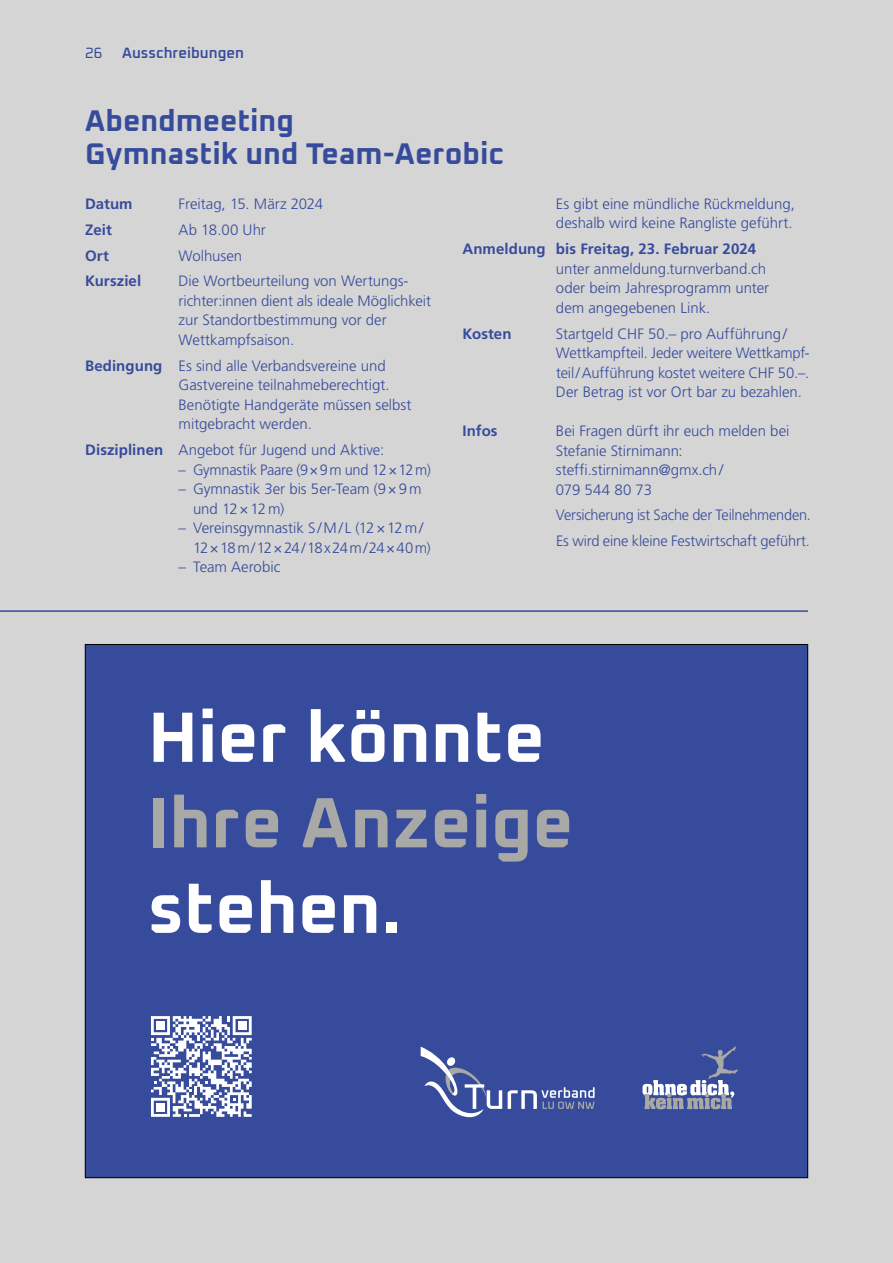
<style>
.page{position:relative;width:893px;height:1263px;background:#d5d5d5}
.page>*{position:absolute;margin:0;border:0;box-sizing:border-box;transform-origin:0 0}
.t1{font:700 71.25px "Oxanium";letter-spacing:-.005em;color:#fff}
.t2{font:700 71.25px "Oxanium";letter-spacing:-.005em;color:#a8a8a7}
.t3{font:700 30px/33px "Oxanium";letter-spacing:-.005em;color:#364b9b}
.t4{font:300 15px/19.5px "Frutiger LT Std";letter-spacing:-.005em;color:#364b9b}
.t5{font:700 15px "Frutiger LT Std";letter-spacing:.005em;color:#364b9b}
.t6{font:600 15px "Oxanium";color:#364b9b}
.t7{font:15px "Oxanium";color:#364b9b}
.s1{font-weight:700}
</style>
<div class="page">
<hr style="left:0;top:610px;width:808px;height:2px;background:#364b9b">
<div style="left:85px;top:644px;width:723px;height:534px;background:#364b9b"></div>
<svg style="left:421px;top:1047px;width:81px;height:70px"></svg>
<svg style="left:508px;top:1087px;width:87px;height:22px"></svg>
<svg style="left:642px;top:1046px;width:96px;height:63px"></svg>
<svg style="left:151px;top:1016px;width:101px;height:101px"></svg>
<p class="t7" style="left:85px;top:43px;width:19px">26</p>
<p class="t6" style="left:122px;top:43px;width:123px">Ausschreibungen</p>
<h2 class="t3" style="left:85px;top:103px;width:420px">Abendmeeting<br>Gymnastik und Team-Aerobic</h2>
<p class="t5" style="left:85px;top:195px;width:49px">Datum</p>
<p class="t4" style="left:179px;top:194px;width:146px">Freitag, 15. März 2024</p>
<p class="t5" style="left:85px;top:221px;width:28px">Zeit</p>
<p class="t4" style="left:179px;top:220px;width:89px">Ab 18.00 Uhr</p>
<p class="t5" style="left:85px;top:247px;width:25px">Ort</p>
<p class="t4" style="left:179px;top:246px;width:65px">Wolhusen</p>
<p class="t5" style="left:85px;top:272px;width:58px">Kursziel</p>
<p class="t4" style="left:179px;top:272px;width:254px">Die Wortbeurteilung von Wertungs&shy;richter:innen dient als ideale Möglichkeit zur Standortbestimmung vor der<br>Wettkampfsaison.</p>
<p class="t4" style="left:179px;top:356px;width:234px;text-indent:-94px"><span class="s1">Bedingung</span> Es sind alle Verbandsvereine und Gastvereine teilnahmeberechtigt.<br>Benötigte Handgeräte müssen selbst mitgebracht werden.</p>
<p class="t4" style="left:85px;top:440px;width:301px"><span class="s1">Disziplinen</span> Angebot für Jugend und Aktive:</p>
<p class="t4" style="left:179px;top:460px;width:254px">– Gymnastik Paare (9×9m und 12×12m)</p>
<p class="t4" style="left:193px;top:479px;width:230px;text-indent:-14px">– Gymnastik 3er bis 5er-Team (9×9m und 12×12m)</p>
<p class="t4" style="left:193px;top:518px;width:239px;text-indent:-14px">– Vereinsgymnastik S/M/ L (12×12m/<br>12×18m/12×24/18x24m/24×40m)</p>
<p class="t4" style="left:179px;top:557px;width:103px">– Team Aerobic</p>
<p class="t4" style="left:556px;top:194px;width:240px">Es gibt eine mündliche Rückmeldung, deshalb wird keine Rangliste geführt.</p>
<p class="t5" style="left:462px;top:240px;width:295px">Anmeldung bis Freitag, 23. Februar 2024</p>
<p class="t4" style="left:556px;top:259px;width:215px">unter anmeldung.turnverband.ch oder beim Jahresprogramm unter dem angegebenen Link.</p>
<p class="t5" style="left:462px;top:325px;width:51px">Kosten</p>
<p class="t4" style="left:556px;top:324px;width:255px">Startgeld CHF 50.– pro Aufführung/ Wettkampfteil. Jeder weitere Wettkampf&shy;teil/Aufführung kostet weitere CHF 50.–.<br>Der Betrag ist vor Ort bar zu bezahlen.</p>
<p class="t5" style="left:462px;top:422px;width:37px">Infos</p>
<p class="t4" style="left:556px;top:421px;width:235px">Bei Fragen dürft ihr euch melden bei<br>Stefanie Stirnimann: steffi.stirnimann@gmx.ch/<br>079 544 80 73</p>
<p class="t4" style="left:556px;top:502px;width:256px;line-height:26px">Versicherung ist Sache der Teilnehmenden.<br>Es wird eine kleine Festwirtschaft geführt.</p>
<h1 class="t1" style="left:148px;top:691px;width:399px">Hier könnte</h1>
<h1 class="t2" style="left:148px;top:777px;width:427px">Ihre Anzeige</h1>
<h1 class="t1" style="left:148px;top:862px;width:255px">stehen.</h1>
</div>
